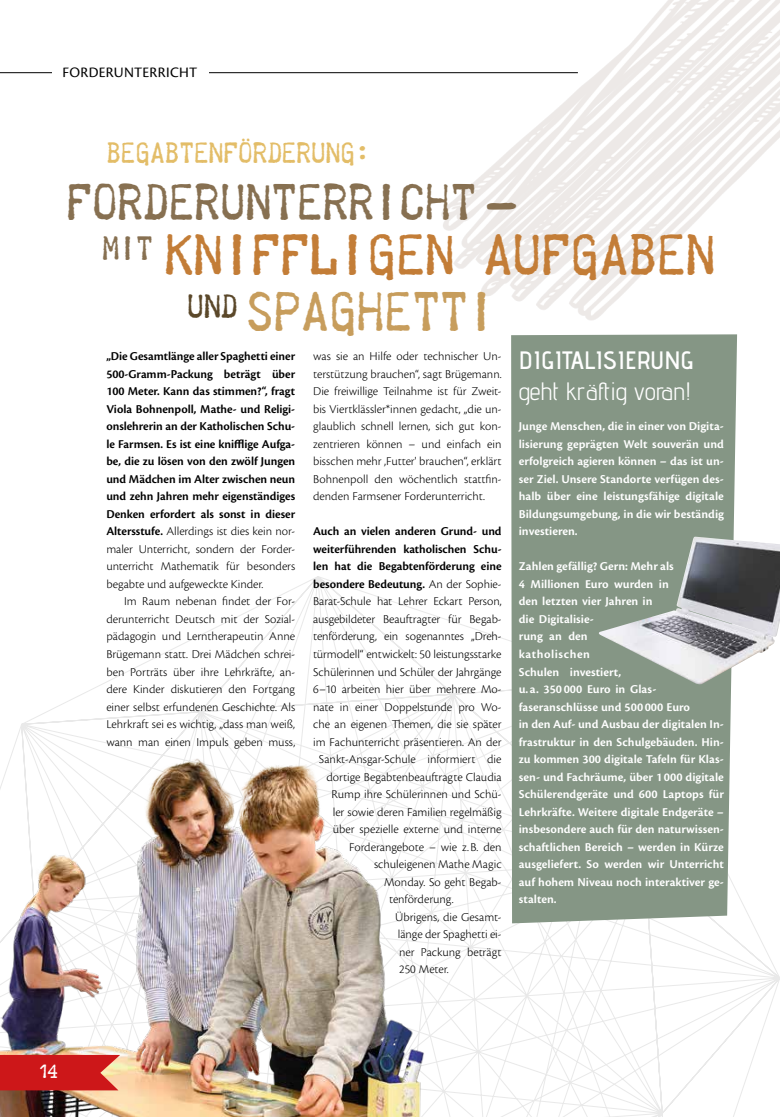
<style>
.page{position:relative;width:780px;height:1117px;background:#fff}
.page>*{position:absolute;margin:0;border:0;box-sizing:border-box;transform-origin:0 0}
.t1{font:49.5px "Telegraphem";color:#c37d37}
.t2{font:47.5px "Telegraphem";color:#c79d5c}
.t3{font:43.75px "Telegraphem";color:#877051}
.t4{font:28.75px "Telegraphem";color:#877051}
.t5{font:28.75px "Telegraphem";color:#5b482a}
.t6{font:25px "Telegraphem";color:#e3bd68}
.t7{font:25px "Advent Pro";color:#fff}
.t8{font:600 25px "Advent Pro";letter-spacing:.01em;color:#fff}
.t9{font:16.25px "Telegraphem";color:#fff}
.t10{font:15px "Cronos Pro";letter-spacing:.02em;color:#000}
.t11{font:12.5px/17.5px "Cronos Pro Lt Capt";letter-spacing:-.005em;color:#000;text-align:justify}
.t12{font:12.5px/17.5px "Cronos Pro Semibold Capt";color:#fff;text-align:justify}
.t13{font:600 12.5px/17.5px "Cronos Pro";letter-spacing:-.005em;color:#000;text-align:justify}
.s1{font-family:"Cronos Pro";font-weight:600}
.s2{font-family:"Cronos Pro Lt Capt";font-weight:400}
</style>
<div class="page">
<svg style="left:15px;top:576px;width:765px;height:540px"></svg>
<img style="left:441px;top:0;width:339px;height:320px">
<div style="left:511px;top:334px;width:226px;height:589px;background:#859685"></div>
<hr style="left:0;top:72px;width:578px;height:1px;background:#000">
<div style="left:52px;top:55px;width:156px;height:33px;background:#fff"></div>
<img style="left:0;top:743px;width:459px;height:373px">
<svg style="left:0;top:1054px;width:120px;height:36px;background:#d12c29"></svg>
<img style="left:598px;top:536px;width:182px;height:149px">
<p class="t10" style="left:62px;top:64px;width:136px">FORDERUNTERRICHT</p>
<h3 class="t6" style="left:106px;top:134px;width:265px">BEGABTENFÖRDERUNG:</h3>
<h3 class="t3" style="left:66px;top:170px;width:449px">FORDERUNTERRICHT –</h3>
<h3 class="t4" style="left:102px;top:226px;width:52px">MIT</h3>
<h1 class="t1" style="left:165px;top:218px;width:552px">KNIFFLIGEN AUFGABEN</h1>
<h2 class="t2" style="left:246px;top:276px;width:251px">SPAGHETTI</h2>
<h3 class="t5" style="left:187px;top:284px;width:52px">UND</h3>
<h3 class="t9" style="left:38px;top:1059px;width:21px">14</h3>
<p class="t13" style="left:106px;top:348px;width:190px">„Die Gesamtlänge aller Spaghetti einer 500-Gramm-Packung beträgt über 100 Meter. Kann das stimmen?“, fragt Viola Bohnenpoll, Mathe- und Religi&shy;onslehrerin an der Katholischen Schu&shy;le Farmsen. Es ist eine knifflige Aufga&shy;be, die zu lösen von den zwölf Jungen und Mädchen im Alter zwischen neun und zehn Jahren mehr eigenständiges Denken erfordert als sonst in dieser</p>
<p class="t11" style="left:106px;top:522px;width:190px"><span class="s1">Altersstufe.</span> Allerdings ist dies kein nor&shy;maler Unterricht, sondern der Forder&shy;unterricht Mathematik für besonders begabte und aufgeweckte Kinder.</p>
<p class="t11" style="left:106px;top:592px;width:190px;text-indent:18px">Im Raum nebenan findet der For&shy;derunterricht Deutsch mit der Sozial&shy;pädagogin und Lerntherapeutin Anne Brügemann statt. Drei Mädchen schrei&shy;ben Porträts über ihre Lehrkräfte, an&shy;dere Kinder diskutieren den Fortgang einer selbst erfundenen Geschichte. Als Lehrkraft sei es wichtig, „dass man weiß, wann man einen Impuls geben muss,</p>
<p class="t11" style="left:313px;top:347px;width:190px">was sie an Hilfe oder technischer Un&shy;terstützung brauchen“, sagt Brügemann.<br>Die freiwillige Teilnahme ist für Zweit&shy;bis Viertklässler*innen gedacht, „die un&shy;glaublich schnell lernen, sich gut kon&shy;zentrieren können – und einfach ein bisschen mehr ‚Futter' brauchen“, erklärt Bohnenpoll den wöchentlich stattfin&shy;denden Farmsener Forderunterricht.</p>
<p class="t13" style="left:313px;top:523px;width:190px">Auch an vielen anderen Grund- und weiterführenden katholischen Schu&shy;len hat die Begabtenförderung eine besondere Bedeutung. <span class="s2">An der Sophie--</span></p>
<p class="t11" style="left:313px;top:592px;width:190px">Barat-Schule hat Lehrer Eckart Person,</p>
<p class="t11" style="left:313px;top:610px;width:190px">ausgebildeter Beauftragter für Begab-</p>
<p class="t11" style="left:313px;top:627px;width:190px">tenförderung, ein sogenanntes „Dreh-</p>
<p class="t11" style="left:313px;top:645px;width:190px">türmodell“ entwickelt: 50 leistungsstarke</p>
<p class="t11" style="left:313px;top:662px;width:190px">Schülerinnen und Schüler der Jahrgänge</p>
<p class="t11" style="left:313px;top:680px;width:190px">6–10 arbeiten hier über mehrere Mo-</p>
<p class="t11" style="left:313px;top:697px;width:190px">nate in einer Doppelstunde pro Wo-</p>
<p class="t11" style="left:313px;top:715px;width:190px">che an eigenen Themen, die sie später</p>
<p class="t11" style="left:313px;top:732px;width:190px">im Fachunterricht präsentieren. An der</p>
<p class="t11" style="left:319px;top:750px;width:184px">Sankt-Ansgar-Schule informiert die</p>
<p class="t11" style="left:326px;top:767px;width:176px">dortige Begabtenbeauftragte Claudia</p>
<p class="t11" style="left:331px;top:785px;width:171px">Rump ihre Schülerinnen und Schü-</p>
<p class="t11" style="left:333px;top:802px;width:170px">ler sowie deren Familien regelmäßig</p>
<p class="t11" style="left:333px;top:820px;width:170px">über spezielle externe und interne</p>
<p class="t11" style="left:349px;top:837px;width:154px">Forderangebote – wie z. B. den</p>
<p class="t11" style="left:374px;top:855px;width:129px">schuleigenen Mathe Magic</p>
<p class="t11" style="left:384px;top:872px;width:119px">Monday. So geht Begab-</p>
<p class="t11" style="left:389px;top:890px;width:66px">tenförderung.</p>
<p class="t11" style="left:395px;top:907px;width:108px">Übrigens, die Gesamt-</p>
<p class="t11" style="left:398px;top:925px;width:105px">länge der Spaghetti ei-</p>
<p class="t11" style="left:399px;top:942px;width:104px">ner Packung beträgt</p>
<p class="t11" style="left:399px;top:960px;width:51px">250 Meter.</p>
<h3 class="t8" style="left:519px;top:345px;width:177px">DIGITALISIERUNG</h3>
<h3 class="t7" style="left:519px;top:375px;width:174px">geht kräftig voran!</h3>
<p class="t12" style="left:519px;top:418px;width:207px">Junge Menschen, die in einer von Digita&shy;lisierung geprägten Welt souverän und erfolgreich agieren können – das ist un&shy;ser Ziel. Unsere Standorte verfügen des&shy;halb über eine leistungsfähige digitale Bildungsumgebung, in die wir beständig investieren.</p>
<p class="t12" style="left:519px;top:558px;width:207px;text-align:left">Zahlen gefällig? Gern: Mehr als<br>4 Millionen Euro wurden in<br>den letzten vier Jahren in<br>die Digitalisie-<br>rung an den<br>katholischen<br>Schulen investiert,<br>u. a. 350 000 Euro in Glas&shy;faseranschlüsse und 500 000 Euro<br>in den Auf- und Ausbau der digitalen In&shy;frastruktur in den Schulgebäuden. Hin&shy;zu kommen 300 digitale Tafeln für Klas&shy;sen- und Fachräume, über 1 000 digitale<br>Schülerendgeräte und 600 Laptops für<br>Lehrkräfte. Weitere digitale Endgeräte – insbesondere auch für den naturwissen&shy;schaftlichen Bereich – werden in Kürze ausgeliefert. So werden wir Unterricht auf hohem Niveau noch interaktiver ge&shy;stalten.</p>
</div>
